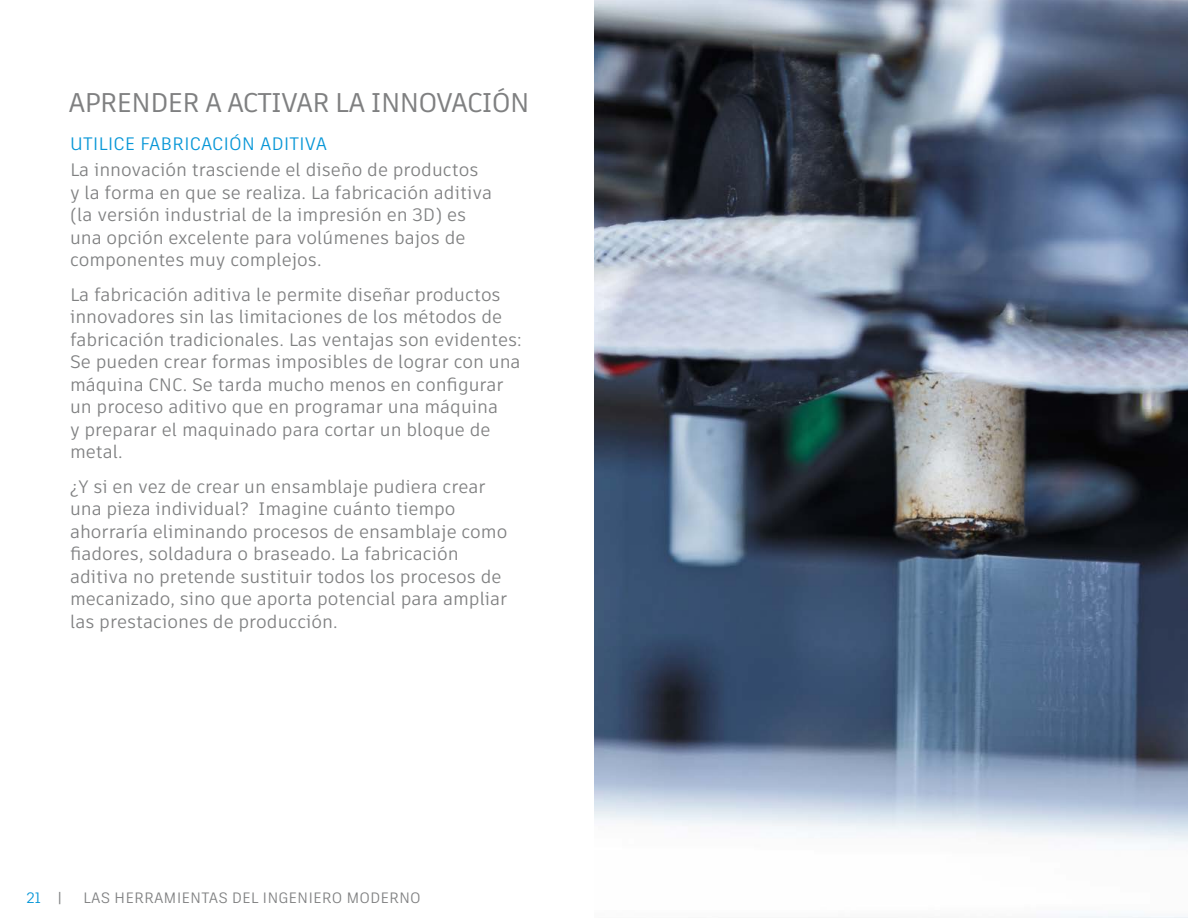
<style>
.page{position:relative;width:1188px;height:918px;background:#fff}
.page>*{position:absolute;margin:0;border:0;box-sizing:border-box;transform-origin:0 0}
.t1{font:27px "Artifakt Element";letter-spacing:-.04em;color:#7f8081}
.t2{font:18px/22.5px "Artifakt Element";color:#7f8081}
.t3{font:18px "Artifakt Legend";color:#0696d7}
.t4{font:15px "Artifakt Legend";color:#7f8081}
.t5{font:15px "Artifakt Legend";color:#0696d7}
.s1{color:#7f8081}
</style>
<div class="page">
<img style="left:594px;top:0;width:594px;height:918px">
<h1 class="t1" style="left:69px;top:84px;width:463px">APRENDER A ACTIVAR LA INNOVACIÓN</h1>
<p class="t3" style="left:70px;top:131px;width:259px">UTILICE FABRICACIÓN ADITIVA</p>
<p class="t2" style="left:70px;top:158px;width:424px">La innovación trasciende el diseño de productos y la forma en que se realiza. La fabricación aditiva (la versión industrial de la impresión en 3D) es una opción excelente para volúmenes bajos de componentes muy complejos.</p>
<p class="t2" style="left:70px;top:283px;width:453px">La fabricación aditiva le permite diseñar productos innovadores sin las limitaciones de los métodos de fabricación tradicionales. Las ventajas son evidentes:<br>Se pueden crear formas imposibles de lograr con una máquina CNC. Se tarda mucho menos en configurar un proceso aditivo que en programar una máquina<br>y preparar el maquinado para cortar un bloque de metal.</p>
<p class="t2" style="left:70px;top:475px;width:439px">¿Y si en vez de crear un ensamblaje pudiera crear una pieza individual? Imagine cuánto tiempo ahorraría eliminando procesos de ensamblaje como fiadores, soldadura o braseado. La fabricación aditiva no pretende sustituir todos los procesos de mecanizado, sino que aporta potencial para ampliar las prestaciones de producción.</p>
<p class="t5" style="left:27px;top:887px;width:37px">21 <span class="s1">|</span></p>
<p class="t4" style="left:83px;top:887px;width:339px">LAS HERRAMIENTAS DEL INGENIERO MODERNO</p>
</div>
